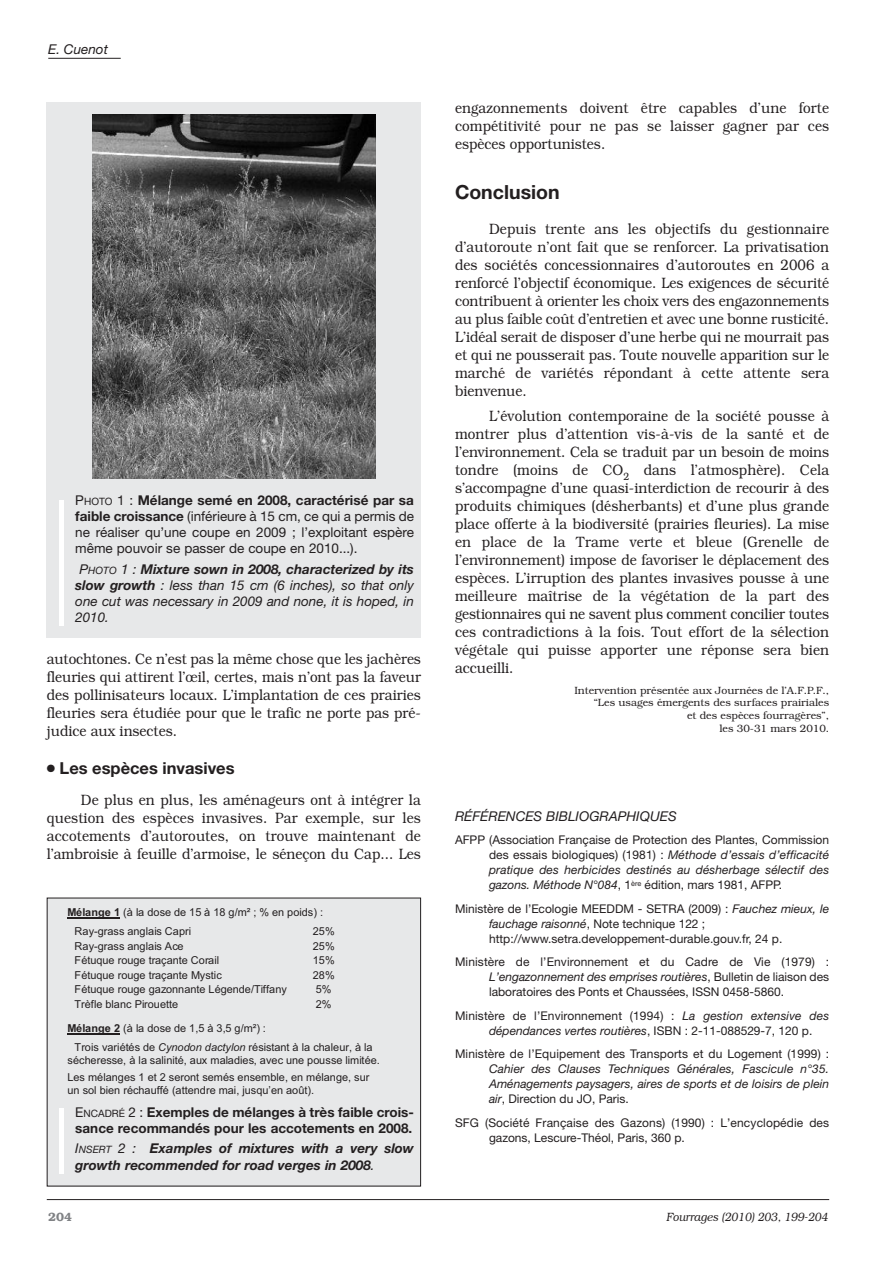
<style>
.page{position:relative;width:893px;height:1263px;background:#fff}
.page>*{position:absolute;margin:0;border:0;box-sizing:border-box;transform-origin:0 0}
.t1{font:700 19.5px "Helvetica Neue";color:#231f20}
.t2{font:700 16.5px "Helvetica Neue";color:#231f20}
.t3{font:300 15px/18px "Bookman";color:#231f20;text-align:justify;scale:.9 1}
.t4{font:13.5px/16.2px "Helvetica Neue";color:#231f20;text-align:justify}
.t5{font:italic 13.5px/16.2px "Helvetica Neue";color:#231f20;text-align:justify}
.t6{font:700 13.5px/16.2px "Helvetica Neue";color:#231f20}
.t7{font:italic 700 13.5px/16.2px "Helvetica Neue";color:#231f20}
.t8{font:12px/15px "Helvetica Neue";color:#231f20}
.t9{font:italic 12px/15px "Helvetica Neue";color:#231f20;text-align:justify}
.t10{font:italic 300 12px "Bookman";color:#231f20;scale:.9 1}
.t11{font:600 12px "Bookman";color:#808285}
.t12{font:10.95px/18.8px "Arial";color:#231f20}
.t13{font:300 10.5px/12.6px "Bookman";color:#231f20;text-align:right}
.s1{font-size:10.2px}
.s2{font-weight:700}
.s3{font-style:italic}
.s4{font-weight:400}
.s5{font-weight:400;font-size:10.2px}
.s6{font-style:normal}
</style>
<div class="page">
<hr style="left:48px;top:58px;width:73px;height:1px;background:#231f20">
<hr style="left:47px;top:1199px;width:782px;height:1px;background:#231f20">
<div style="left:47px;top:102px;width:374px;height:536px;background:#e7e8e9"></div>
<hr style="left:60px;top:500px;width:4px;height:125px;background:#fff">
<img style="left:92px;top:115px;width:284px;height:363px">
<div style="left:47px;top:898px;width:374px;height:288px;background:#e7e8e9"></div>
<hr style="left:60px;top:1109px;width:4px;height:65px;background:#fff">
<hr style="left:67px;top:917px;width:53px;height:2px;background:#231f20">
<hr style="left:67px;top:1033px;width:53px;height:2px;background:#231f20">
<p class="t5" style="left:48px;top:42px;width:61px">E. Cuenot</p>
<p class="t4" style="left:75px;top:493px;width:340px">P<span class="s1">HOTO</span> 1 : <span class="s2">Mélange semé en 2008, caractérisé par sa faible croissance</span> (inférieure à 15 cm, ce qui a permis de ne réaliser qu’une coupe en 2009 ; l’exploitant espère même pouvoir se passer de coupe en 2010...).</p>
<p class="t5" style="left:75px;top:562px;width:340px;text-indent:4px">P<span class="s1">HOTO</span> 1 : <span class="s2">Mixture sown in 2008, characterized by its slow growth</span> : less than 15 cm (6 inches), so that only one cut was necessary in 2009 and none, it is hoped, in 2010.</p>
<p class="t3" style="left:47px;top:650px;width:417px">autochtones. Ce n’est pas la même chose que les jachères fleuries qui attirent l’œil, certes, mais n’ont pas la faveur des pollinisateurs locaux. L’implantation de ces prairies fleuries sera étudiée pour que le trafic ne porte pas pré&shy;judice aux insectes.</p>
<p class="t2" style="left:47px;top:763px;width:189px">● Les espèces invasives</p>
<p class="t3" style="left:47px;top:791px;width:417px;text-indent:34px">De plus en plus, les aménageurs ont à intégrer la question des espèces invasives. Par exemple, sur les accotements d’autoroutes, on trouve maintenant de l’ambroisie à feuille d’armoise, le séneçon du Cap... Les</p>
<p class="t12" style="left:75px;top:903px;width:250px;text-indent:-7px"><span class="s2">Mélange 1</span> (à la dose de 15 à 18 g/m² ; % en poids) :<br>Ray-grass anglais Capri</p>
<p class="t12" style="left:313px;top:922px;width:24px">25%</p>
<p class="t12" style="left:75px;top:936px;width:111px">Ray-grass anglais Ace</p>
<p class="t12" style="left:313px;top:936px;width:24px">25%</p>
<p class="t12" style="left:75px;top:951px;width:146px">Fétuque rouge traçante Corail</p>
<p class="t12" style="left:313px;top:951px;width:24px">15%</p>
<p class="t12" style="left:75px;top:965px;width:149px">Fétuque rouge traçante Mystic</p>
<p class="t12" style="left:313px;top:965px;width:24px">28%</p>
<p class="t12" style="left:75px;top:980px;width:214px">Fétuque rouge gazonnante Légende/Tiffany</p>
<p class="t12" style="left:316px;top:980px;width:17px">5%</p>
<p class="t12" style="left:75px;top:994px;width:105px">Trèfle blanc Pirouette</p>
<p class="t12" style="left:316px;top:994px;width:17px">2%</p>
<p class="t12" style="left:75px;top:1019px;width:299px;text-indent:-7px"><span class="s2">Mélange 2</span> (à la dose de 1,5 à 3,5 g/m²) :<br>Trois variétés de <span class="s3">Cynodon dactylon</span> résistant à la chaleur, à la</p>
<p class="t12" style="left:67px;top:1051px;width:314px;line-height:17.1px">sécheresse, à la salinité, aux maladies, avec une pousse limitée.<br>Les mélanges 1 et 2 seront semés ensemble, en mélange, sur</p>
<p class="t12" style="left:67px;top:1081px;width:248px">un sol bien réchauffé (attendre mai, jusqu’en août).</p>
<p class="t6" style="left:75px;top:1105px;width:340px"><span class="s4">E</span><span class="s5">NCADRÉ</span> <span class="s4">2 :</span> Exemples de mélanges à très faible crois&shy;sance recommandés pour les accotements en 2008.</p>
<p class="t7" style="left:75px;top:1142px;width:340px"><span class="s4">I</span><span class="s5">NSERT</span> <span class="s4">2 :</span> Examples of mixtures with a very slow growth recommended for road verges in 2008<span class="s4">.</span></p>
<p class="t3" style="left:455px;top:99px;width:417px">engazonnements doivent être capables d’une forte compétitivité pour ne pas se laisser gagner par ces espèces opportunistes.</p>
<h1 class="t1" style="left:455px;top:185px;width:106px">Conclusion</h1>
<p class="t3" style="left:455px;top:220px;width:417px;text-indent:34px">Depuis trente ans les objectifs du gestionnaire d’autoroute n’ont fait que se renforcer. La privatisation des sociétés concessionnaires d’autoroutes en 2006 a renforcé l’objectif économique. Les exigences de sécurité contribuent à orienter les choix vers des engazonnements au plus faible coût d’entretien et avec une bonne rusticité.<br>L’idéal serait de disposer d’une herbe qui ne mourrait pas et qui ne pousserait pas. Toute nouvelle apparition sur le marché de variétés répondant à cette attente sera bienvenue.</p>
<p class="t3" style="left:455px;top:406px;width:417px;text-indent:34px">L’évolution contemporaine de la société pousse à montrer plus d’attention vis-à-vis de la santé et de l’environnement. Cela se traduit par un besoin de moins tondre (moins de CO<sub>2</sub> dans l’atmosphère). Cela s’accompagne d’une quasi-interdiction de recourir à des produits chimiques (désherbants) et d’une plus grande place offerte à la biodiversité (prairies fleuries). La mise en place de la Trame verte et bleue (Grenelle de l’environnement) impose de favoriser le déplacement des espèces. L’irruption des plantes invasives pousse à une meilleure maîtrise de la végétation de la part des gestionnaires qui ne savent plus comment concilier toutes ces contradictions à la fois. Tout effort de la sélection végétale qui puisse apporter une réponse sera bien accueilli.</p>
<p class="t13" style="left:574px;top:684px;width:256px">Intervention présentée aux Journées de l’A.F.P.F., “Les usages émergents des surfaces prairiales<br>et des espèces fourragères”,<br>les 30-31 mars 2010.</p>
<p class="t5" style="left:455px;top:809px;width:223px">RÉFÉRENCES BIBLIOGRAPHIQUES</p>
<p class="t8" style="left:489px;top:834px;width:342px;text-align:justify;text-indent:-34px">AFPP (Association Française de Protection des Plantes, Commission des essais biologiques) (1981) : <span class="s3">Méthode d’essais d’efficacité pratique des herbicides destinés au désherbage sélectif des gazons. Méthode N°084</span>, 1<sup>ère</sup> édition, mars 1981, AFPP.</p>
<p class="t8" style="left:489px;top:902px;width:342px;text-indent:-34px">Ministère de l’Ecologie MEEDDM - SETRA (2009) : <span class="s3">Fauchez mieux, le fauchage raisonné</span>, Note technique 122 ; http://www.setra.developpement-durable.gouv.fr, 24 p.</p>
<p class="t8" style="left:489px;top:956px;width:342px;text-align:justify;text-indent:-34px">Ministère de l’Environnement et du Cadre de Vie (1979) :<br><span class="s3">L’engazonnement des emprises routières</span>, Bulletin de liaison des laboratoires des Ponts et Chaussées, ISSN 0458-5860.</p>
<p class="t8" style="left:489px;top:1009px;width:342px;text-indent:-34px">Ministère de l’Environnement (1994) : <span class="s3">La gestion extensive des dépendances vertes routières</span>, ISBN : 2-11-088529-7, 120 p.</p>
<p class="t8" style="left:455px;top:1048px;width:376px">Ministère de l’Equipement des Transports et du Logement (1999) :</p>
<p class="t9" style="left:489px;top:1063px;width:342px">Cahier des Clauses Techniques Générales, Fascicule n°35.<br>Aménagements paysagers, aires de sports et de loisirs de plein air<span class="s6">, Direction du JO, Paris.</span></p>
<p class="t8" style="left:489px;top:1116px;width:342px;text-indent:-34px">SFG (Société Française des Gazons) (1990) : L’encyclopédie des gazons, Lescure-Théol, Paris, 360 p.</p>
<p class="t11" style="left:48px;top:1209px;width:25px">204</p>
<p class="t10" style="left:666px;top:1209px;width:181px">Fourrages (2010) 203, 199-204</p>
</div>
